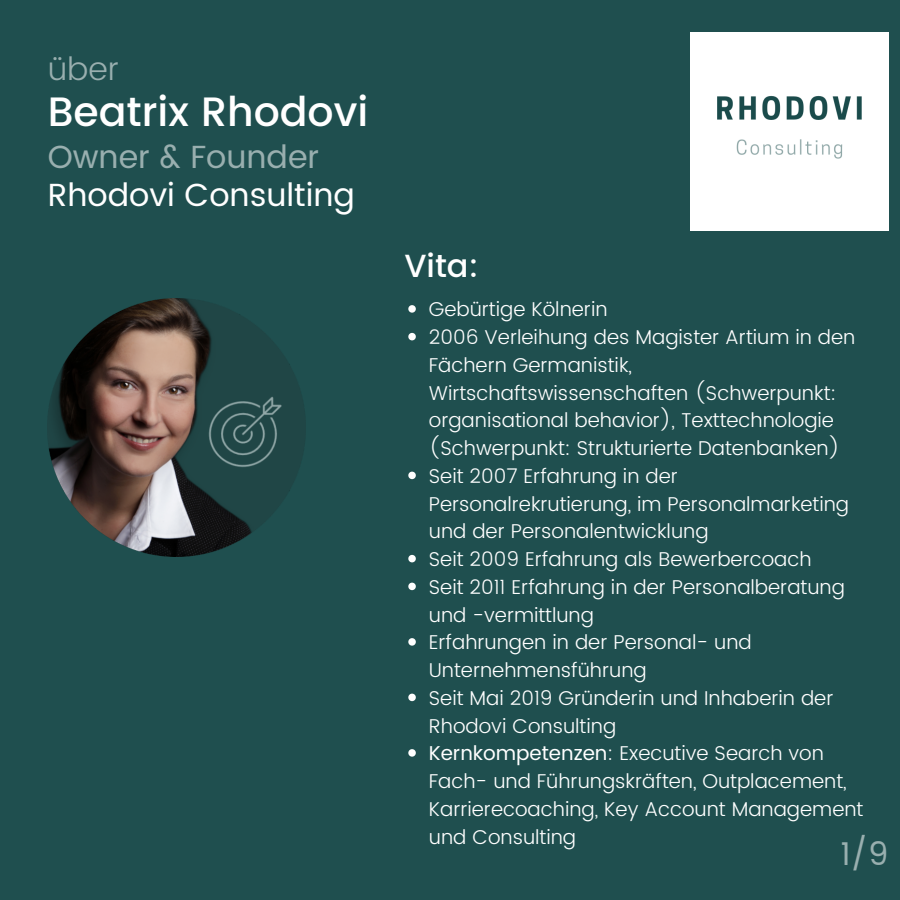
<style>
.page{position:relative;width:900px;height:900px;background:#1f4f4f}
.page>*{position:absolute;margin:0;border:0;box-sizing:border-box;transform-origin:0 0}
.t1{font:500 41px "Poppins";color:#fff}
.t2{font:32px "Poppins";color:#fff}
.t3{font:32px "Poppins";color:#99afaf}
.t4{font:500 32px "Poppins";color:#fff}
.t5{font:300 32px "Poppins";color:#99afaf}
.t6{font:300 20px/27.8px "Poppins";color:#fff}
.s1{font-weight:400}
</style>
<div class="page">
<img style="left:691px;top:33px;width:198px;height:198px">
<img style="left:48px;top:299px;width:242px;height:258px">
<svg style="left:408px;top:305px;width:8px;height:8px"></svg>
<svg style="left:408px;top:333px;width:8px;height:7px"></svg>
<svg style="left:408px;top:472px;width:8px;height:7px"></svg>
<svg style="left:408px;top:555px;width:8px;height:7px"></svg>
<svg style="left:408px;top:583px;width:8px;height:7px"></svg>
<svg style="left:408px;top:638px;width:8px;height:8px"></svg>
<svg style="left:408px;top:694px;width:8px;height:7px"></svg>
<svg style="left:408px;top:749px;width:8px;height:8px"></svg>
<p class="t5" style="left:48px;top:50px;width:73px">über</p>
<p class="t1" style="left:48px;top:88px;width:322px">Beatrix Rhodovi</p>
<p class="t3" style="left:48px;top:138px;width:273px">Owner &amp; Founder</p>
<p class="t2" style="left:48px;top:176px;width:309px">Rhodovi Consulting</p>
<p class="t4" style="left:404px;top:247px;width:76px">Vita:</p>
<p class="t6" style="left:429px;top:296px;width:180px">Gebürtige Kölnerin</p>
<p class="t6" style="left:429px;top:323px;width:428px">2006 Verleihung des Magister Artium in den Fächern Germanistik, Wirtschaftswissenschaften (Schwerpunkt: organisational behavior), Texttechnologie (Schwerpunkt: Strukturierte Datenbanken)</p>
<p class="t6" style="left:429px;top:462px;width:422px">Seit 2007 Erfahrung in der<br>Personalrekrutierung, im Personalmarketing und der Personalentwicklung</p>
<p class="t6" style="left:429px;top:545px;width:384px">Seit 2009 Erfahrung als Bewerbercoach</p>
<p class="t6" style="left:429px;top:573px;width:418px">Seit 2011 Erfahrung in der Personalberatung und -vermittlung</p>
<p class="t6" style="left:429px;top:629px;width:325px">Erfahrungen in der Personal- und<br>Unternehmensführung</p>
<p class="t6" style="left:429px;top:684px;width:406px">Seit Mai 2019 Gründerin und Inhaberin der<br>Rhodovi Consulting</p>
<p class="t6" style="left:429px;top:740px;width:436px"><span class="s1">Kernkompetenzen</span>: Executive Search von Fach- und Führungskräften, Outplacement, Karrierecoaching, Key Account Management und Consulting</p>
<p class="t3" style="left:841px;top:836px;width:49px">1/9</p>
</div>
